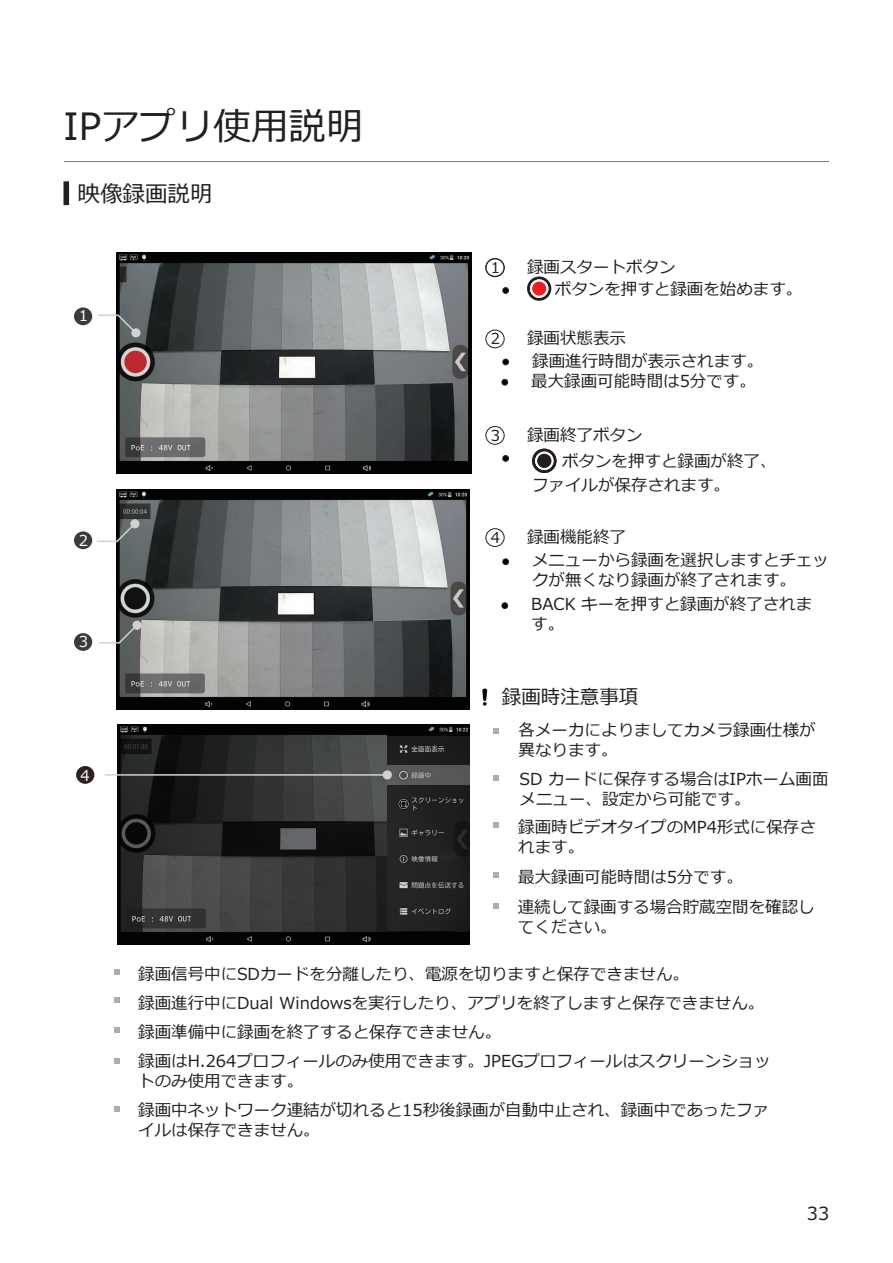
<style>
.page{position:relative;width:893px;height:1263px;background:#fff}
.page>*{position:absolute;margin:0;border:0;box-sizing:border-box;transform-origin:0 0}
._1번{font:37.5px "Meiryo";color:#231f20}
._1번-2{font:22.5px "Meiryo";color:#231f20}
._1번-3{font:19.5px "Meiryo";color:#231f20}
.t1{font:18px "Meiryo";color:#231f20}
._1번-4{font:16.5px/19.8px "Meiryo";color:#231f20}
._1번-5{font:15px "Meiryo";color:#fff}
._1번-6{font:15px "Meiryo";color:#231f20}
</style>
<div class="page">
<hr style="left:64px;top:161px;width:765px;height:1px;background:#6c7b81">
<svg style="left:64px;top:181px;width:5px;height:24px"></svg>
<svg style="left:114px;top:969px;width:6px;height:5px"></svg>
<svg style="left:114px;top:997px;width:6px;height:6px"></svg>
<svg style="left:114px;top:1027px;width:6px;height:6px"></svg>
<svg style="left:114px;top:1058px;width:6px;height:6px"></svg>
<svg style="left:114px;top:1106px;width:6px;height:5px"></svg>
<img style="left:116px;top:252px;width:355px;height:221px">
<img style="left:116px;top:489px;width:353px;height:221px">
<img style="left:117px;top:724px;width:353px;height:221px">
<div style="left:74px;top:307px;width:18px;height:18px;background:#3d3b38;border-radius:50%"></div>
<div style="left:132px;top:329px;width:8px;height:8px;background:#d1d1d1;border-radius:50%"></div>
<div style="left:131px;top:328px;width:10px;height:9px;border:2px solid #d1d1d1;border-radius:50%"></div>
<hr style="left:98px;top:314px;width:21px;height:2px;background:#d1d1d1">
<svg style="left:116px;top:313px;width:20px;height:20px"></svg>
<div style="left:74px;top:531px;width:18px;height:18px;background:#3d3b38;border-radius:50%"></div>
<div style="left:131px;top:520px;width:8px;height:8px;background:#d1d1d1;border-radius:50%"></div>
<div style="left:130px;top:519px;width:9px;height:9px;border:2px solid #d1d1d1;border-radius:50%"></div>
<svg style="left:97px;top:524px;width:37px;height:20px"></svg>
<div style="left:133px;top:621px;width:8px;height:8px;background:#d1d1d1;border-radius:50%"></div>
<div style="left:132px;top:621px;width:10px;height:9px;border:2px solid #d1d1d1;border-radius:50%"></div>
<svg style="left:99px;top:625px;width:38px;height:20px"></svg>
<div style="left:74px;top:633px;width:18px;height:18px;background:#3d3b38;border-radius:50%"></div>
<div style="left:76px;top:766px;width:18px;height:18px;background:#2b211f;border-radius:50%"></div>
<div style="left:503px;top:287px;width:6px;height:7px;border:1px solid #231f20;border-radius:50%"></div>
<div style="left:486px;top:258px;width:18px;height:19px;border:1px solid #231f20;border-radius:50%"></div>
<svg style="left:503px;top:359px;width:6px;height:6px"></svg>
<svg style="left:503px;top:455px;width:6px;height:6px"></svg>
<svg style="left:532px;top:449px;width:24px;height:24px"></svg>
<div style="left:537px;top:454px;width:14px;height:14px;background:#231f20;border-radius:50%"></div>
<svg style="left:503px;top:559px;width:6px;height:6px"></svg>
<div style="left:486px;top:330px;width:18px;height:18px;border:1px solid #231f20;border-radius:50%"></div>
<div style="left:486px;top:528px;width:18px;height:19px;border:1px solid #231f20;border-radius:50%"></div>
<div style="left:486px;top:426px;width:18px;height:18px;border:1px solid #231f20;border-radius:50%"></div>
<svg style="left:493px;top:728px;width:6px;height:5px"></svg>
<svg style="left:493px;top:775px;width:6px;height:6px"></svg>
<svg style="left:493px;top:822px;width:6px;height:6px"></svg>
<svg style="left:493px;top:872px;width:6px;height:6px"></svg>
<div style="left:502px;top:602px;width:6px;height:7px;border:1px solid #231f20;border-radius:50%"></div>
<img style="left:482px;top:688px;width:6px;height:18px">
<svg style="left:502px;top:379px;width:6px;height:6px"></svg>
<svg style="left:493px;top:903px;width:6px;height:5px"></svg>
<svg style="left:527px;top:276px;width:24px;height:25px"></svg>
<div style="left:532px;top:282px;width:14px;height:14px;background:#ee1d23;border-radius:50%"></div>
<div style="left:486px;top:259px;width:18px;height:18px;border:1px solid #231f20;border-radius:50%"></div>
<img style="left:387px;top:736px;width:83px;height:194px">
<svg style="left:387px;top:765px;width:82px;height:19px;background:#5c5c5c"></svg>
<div style="left:383px;top:771px;width:8px;height:8px;background:#d1d1d1;border-radius:50%"></div>
<div style="left:383px;top:770px;width:9px;height:9px;border:2px solid #d1d1d1;border-radius:50%"></div>
<hr style="left:105px;top:774px;width:282px;height:2px;background:#d1d1d1">
<p class="_1번" style="left:64px;top:100px;width:301px">IPアプリ使用説明</p>
<p class="_1번-2" style="left:78px;top:178px;width:136px">映像録画説明</p>
<p class="_1번-5" style="left:79px;top:306px;width:11px">1</p>
<p class="_1번-5" style="left:79px;top:530px;width:11px">2</p>
<p class="_1번-5" style="left:79px;top:631px;width:11px">3</p>
<p class="_1번-5" style="left:81px;top:765px;width:11px">4</p>
<p class="_1번-6" style="left:491px;top:257px;width:11px">1</p>
<p class="_1번-4" style="left:527px;top:258px;width:150px">録画スタートボタン</p>
<p class="_1번-4" style="left:555px;top:280px;width:249px">ボタンを押すと録画を始めます。</p>
<p class="_1번-4" style="left:527px;top:329px;width:100px">録画状態表示</p>
<p class="_1번-4" style="left:532px;top:352px;width:232px">録画進行時間が表示されます。</p>
<p class="_1번-6" style="left:491px;top:328px;width:11px">2</p>
<p class="_1번-6" style="left:491px;top:425px;width:11px">3</p>
<p class="_1번-6" style="left:491px;top:527px;width:11px">4</p>
<p class="_1번-4" style="left:531px;top:372px;width:226px">最大録画可能時間は5分です。</p>
<p class="_1번-4" style="left:527px;top:426px;width:117px">録画終了ボタン</p>
<p class="_1번-4" style="left:562px;top:452px;width:216px">ボタンを押すと録画が終了、</p>
<p class="_1번-4" style="left:532px;top:476px;width:199px">ファイルが保存されます。</p>
<p class="_1번-4" style="left:527px;top:528px;width:100px">録画機能終了</p>
<p class="_1번-4" style="left:532px;top:551px;width:298px">メニューから録画を選択しますとチェックが無くなり録画が終了されます。</p>
<p class="_1번-4" style="left:531px;top:595px;width:282px">BACK キーを押すと録画が終了されます。</p>
<p class="_1번-3" style="left:502px;top:683px;width:138px">録画時注意事項</p>
<p class="_1번-4" style="left:519px;top:721px;width:298px">各メーカによりましてカメラ録画仕様が異なります。</p>
<p class="_1번-4" style="left:520px;top:770px;width:310px">SD カードに保存する場合はIPホーム画面メニュー、設定から可能です。</p>
<p class="_1번-4" style="left:518px;top:818px;width:299px">録画時ビデオタイプのMP4形式に保存されます。</p>
<p class="_1번-4" style="left:518px;top:868px;width:226px">最大録画可能時間は5分です。</p>
<p class="_1번-4" style="left:518px;top:898px;width:298px">連続して録画する場合貯蔵空間を確認してください。</p>
<p class="_1번-4" style="left:138px;top:965px;width:552px">録画信号中にSDカードを分離したり、電源を切りますと保存できません。</p>
<p class="_1번-4" style="left:138px;top:994px;width:628px">録画進行中にDual Windowsを実行したり、アプリを終了しますと保存できません。</p>
<p class="_1번-4" style="left:138px;top:1023px;width:364px">録画準備中に録画を終了すると保存できません。</p>
<p class="_1번-4" style="left:138px;top:1052px;width:634px">録画はH.264プロフィールのみ使用できます。JPEGプロフィールはスクリーンショットのみ使用できます。</p>
<p class="_1번-4" style="left:138px;top:1101px;width:632px">録画中ネットワーク連結が切れると15秒後録画が自動中止され、録画中であったファイルは保存できません。</p>
<p class="t1" style="left:807px;top:1200px;width:24px">33</p>
</div>
